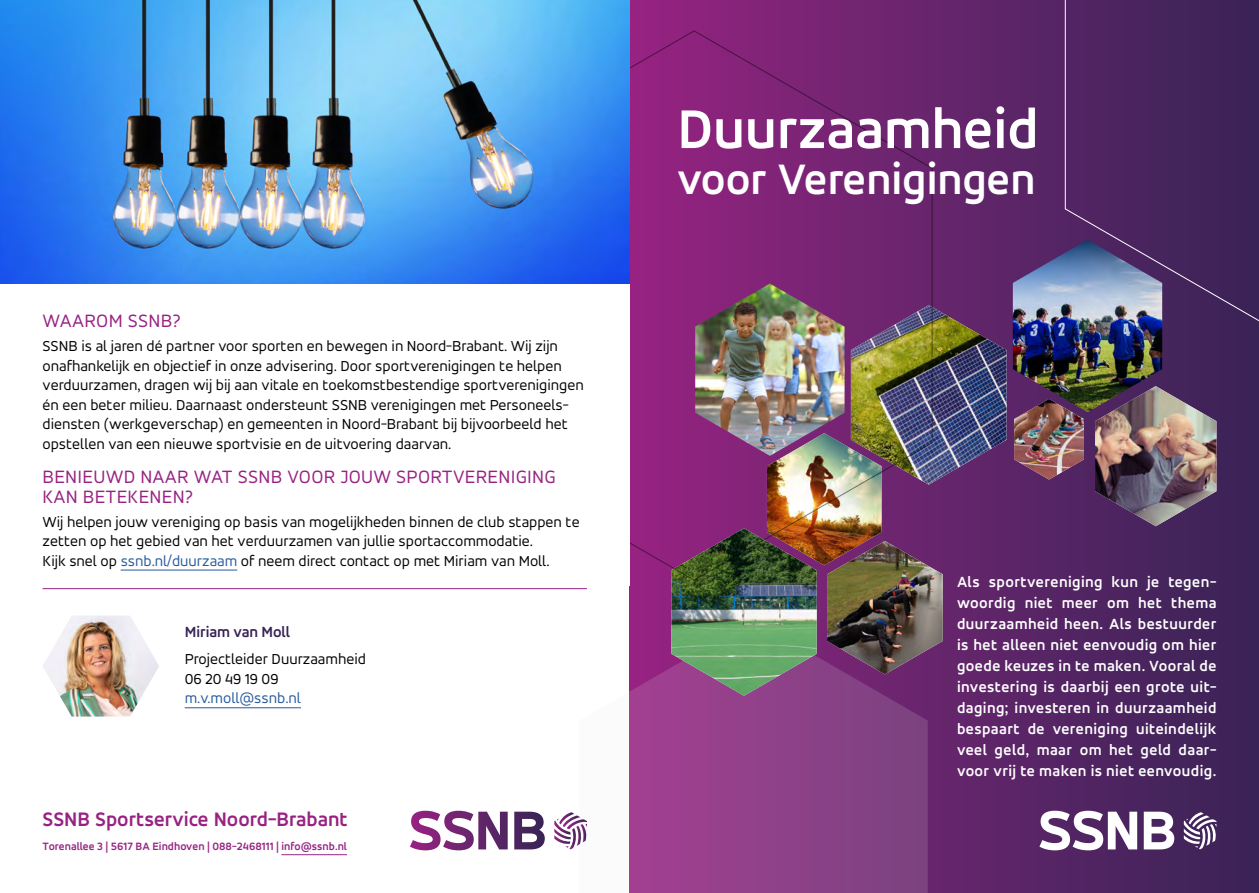
<style>
.page{position:relative;width:1259px;height:893px;background:#fff}
.page>*{position:absolute;margin:0;border:0;box-sizing:border-box;transform-origin:0 0}
.t1{font:700 58.35px "Accord Alternate";color:#fff}
.t2{font:700 45.6px "Accord Alternate";color:#fff}
.t3{font:700 20.85px "Accord Alternate";color:#972282}
.t4{font:19.5px/19.5px "Accord Alternate";letter-spacing:.015em;color:#972282}
.t5{font:15.75px/19.5px "Accord Alternate";color:#000}
.t6{font:700 15.75px/21px "Accord Alternate";letter-spacing:.025em;color:#fff;text-align:justify}
.t7{font:15.75px "Accord Alternate";color:#275b9b}
.t8{font:700 15.75px "Accord Alternate";color:#372354}
.t9{font:700 11.4px "Accord Alternate";letter-spacing:.005em;color:#972282}
.s1{color:#275b9b}
</style>
<div class="page">
<div style="left:629px;top:0;width:630px;height:893px;background:linear-gradient(to right,#962482,#382456)"></div>
<svg style="left:629px;top:620px;width:298px;height:273px;background:#8f3f87"></svg>
<img style="left:1013px;top:240px;width:149px;height:172px">
<img style="left:1014px;top:399px;width:70px;height:81px">
<img style="left:1095px;top:386px;width:121px;height:140px">
<img style="left:671px;top:485px;width:335px;height:211px">
<img style="left:932px;top:305px;width:74px;height:180px">
<img style="left:629px;top:30px;width:303px;height:551px">
<hr style="left:43px;top:588px;width:544px;height:1px;background:#972282">
<img style="left:0;top:0;width:629px;height:283px">
<hr style="left:121px;top:570px;width:116px;height:1px;background:#275b9b">
<svg style="left:1183px;top:812px;width:33px;height:37px"></svg>
<svg style="left:1039px;top:811px;width:135px;height:39px"></svg>
<svg style="left:554px;top:812px;width:33px;height:37px"></svg>
<svg style="left:410px;top:811px;width:135px;height:39px"></svg>
<hr style="left:281px;top:854px;width:66px;height:1px;background:#972282">
<svg style="left:1064px;top:0;width:195px;height:347px;background:#4c3166"></svg>
<hr style="left:185px;top:707px;width:116px;height:1px;background:#275b9b">
<img style="left:43px;top:615px;width:116px;height:102px">
<p class="t4" style="left:43px;top:311px;width:140px">WAAROM SSNB?</p>
<p class="t5" style="left:43px;top:336px;width:542px">SSNB is al jaren dé partner voor sporten en bewegen in Noord-Brabant. Wij zijn onafhankelijk en objectief in onze advisering. Door sportverenigingen te helpen verduurzamen, dragen wij bij aan vitale en toekomstbestendige sportverenigingen én een beter milieu. Daarnaast ondersteunt SSNB verenigingen met Personeels&shy;diensten (werkgeverschap) en gemeenten in Noord-Brabant bij bijvoorbeeld het opstellen van een nieuwe sportvisie en de uitvoering daarvan.</p>
<p class="t4" style="left:43px;top:467px;width:515px">BENIEUWD NAAR WAT SSNB VOOR JOUW SPORTVERENIGING<br>KAN BETEKENEN?</p>
<p class="t5" style="left:43px;top:511px;width:538px">Wij helpen jouw vereniging op basis van mogelijkheden binnen de club stappen te zetten op het gebied van het verduurzamen van jullie sportaccommodatie.<br>Kijk snel op <span class="s1">ssnb.nl/duurzaam</span> of neem direct contact op met Miriam van Moll.</p>
<p class="t8" style="left:185px;top:623px;width:107px">Miriam van Moll</p>
<p class="t5" style="left:185px;top:649px;width:183px">Projectleider Duurzaamheid<br>06 20 49 19 09</p>
<p class="t7" style="left:185px;top:689px;width:118px">m.v.moll@ssnb.nl</p>
<h3 class="t3" style="left:43px;top:806px;width:307px">SSNB Sportservice Noord-Brabant</h3>
<p class="t9" style="left:43px;top:840px;width:306px">Torenallee 3 | 5617 BA Eindhoven | 088-2468111 | info@ssnb.nl</p>
<h1 class="t1" style="left:677px;top:94px;width:363px">Duurzaamheid</h1>
<h2 class="t2" style="left:677px;top:151px;width:359px">voor Verenigingen</h2>
<p class="t6" style="left:957px;top:571px;width:261px">Als sportvereniging kun je tegen&shy;woordig niet meer om het thema duurzaamheid heen. Als bestuurder is het alleen niet eenvoudig om hier goede keuzes in te maken. Vooral de investering is daarbij een grote uit&shy;daging; investeren in duurzaamheid bespaart de vereniging uiteindelijk veel geld, maar om het geld daar&shy;voor vrij te maken is niet eenvoudig.</p>
</div>
